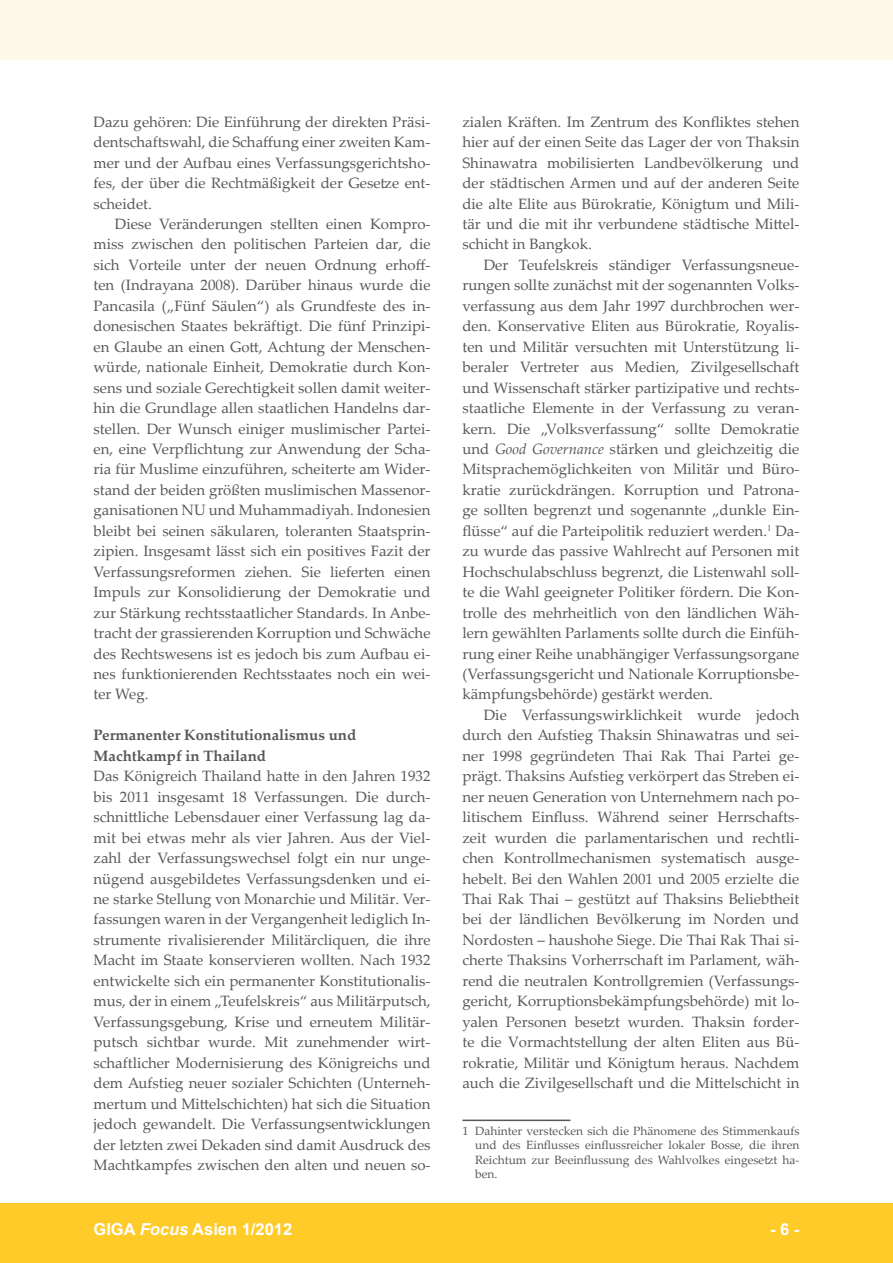
<style>
.page{position:relative;width:893px;height:1263px;background:#fff}
.page>*{position:absolute;margin:0;border:0;box-sizing:border-box;transform-origin:0 0}
.t1{font:700 16.5px "Arial";color:#fff}
.foc__text_fliesstext{font:15px/20.4px "Palatino Linotype";color:#57585a;text-align:justify}
.foc__text_1__absatz{font:15px/20.4px "Palatino Linotype";color:#57585a;text-align:justify}
.foc__text_ueberschri{font:700 15px/20.4px "Palatino Linotype";color:#57585a}
.foc__text_fussnoten{font:12px/14.4px "Palatino Linotype";color:#57585a;text-align:justify}
.s1{font-style:italic}
</style>
<div class="page">
<div style="left:0;top:1203px;width:893px;height:60px;background:#fecb29"></div>
<div style="left:0;top:0;width:893px;height:60px;background:#fef9e9"></div>
<hr style="left:462px;top:1119px;width:108px;height:2px;background:#57585a">
<p class="foc__text_fliesstext" style="left:94px;top:111px;width:338px">Dazu gehören: Die Einführung der direkten Präsi&shy;dentschaftswahl, die Schaffung einer zweiten Kam&shy;mer und der Aufbau eines Verfassungsgerichtsho&shy;fes, der über die Rechtmäßigkeit der Gesetze ent&shy;scheidet.</p>
<p class="foc__text_fliesstext" style="left:94px;top:213px;width:338px;text-indent:21px">Diese Veränderungen stellten einen Kompro&shy;miss zwischen den politischen Parteien dar, die sich Vorteile unter der neuen Ordnung erhoff&shy;ten (Indrayana 2008). Darüber hinaus wurde die Pancasila („Fünf Säulen“) als Grundfeste des in&shy;donesischen Staates bekräftigt. Die fünf Prinzipi&shy;en Glaube an einen Gott, Achtung der Menschen&shy;würde, nationale Einheit, Demokratie durch Kon&shy;sens und soziale Gerechtigkeit sollen damit weiter&shy;hin die Grundlage allen staatlichen Handelns dar&shy;stellen. Der Wunsch einiger muslimischer Partei&shy;en, eine Verpflichtung zur Anwendung der Scha&shy;ria für Muslime einzuführen, scheiterte am Wider&shy;stand der beiden größten muslimischen Massenor&shy;ganisationen NU und Muhammadiyah. Indonesien bleibt bei seinen säkularen, toleranten Staatsprin&shy;zipien. Insgesamt lässt sich ein positives Fazit der Verfassungsreformen ziehen. Sie lieferten einen Impuls zur Konsolidierung der Demokratie und zur Stärkung rechtsstaatlicher Standards. In Anbe&shy;tracht der grassierenden Korruption und Schwäche des Rechtswesens ist es jedoch bis zum Aufbau ei&shy;nes funktionierenden Rechtsstaates noch ein wei&shy;ter Weg.</p>
<p class="foc__text_ueberschri" style="left:94px;top:724px;width:264px">Permanenter Konstitutionalismus und<br>Machtkampf in Thailand</p>
<p class="foc__text_1__absatz" style="left:94px;top:765px;width:338px">Das Königreich Thailand hatte in den Jahren 1932 bis 2011 insgesamt 18 Verfassungen. Die durch&shy;schnittliche Lebensdauer einer Verfassung lag da&shy;mit bei etwas mehr als vier Jahren. Aus der Viel&shy;zahl der Verfassungswechsel folgt ein nur unge&shy;nügend ausgebildetes Verfassungsdenken und ei&shy;ne starke Stellung von Monarchie und Militär. Ver&shy;fassungen waren in der Vergangenheit lediglich In&shy;strumente rivalisierender Militärcliquen, die ihre Macht im Staate konservieren wollten. Nach 1932 entwickelte sich ein permanenter Konstitutionalis&shy;mus, der in einem „Teufelskreis“ aus Militärputsch, Verfassungsgebung, Krise und erneutem Militär&shy;putsch sichtbar wurde. Mit zunehmender wirt&shy;schaftlicher Modernisierung des Königreichs und dem Aufstieg neuer sozialer Schichten (Unterneh&shy;mertum und Mittelschichten) hat sich die Situation jedoch gewandelt. Die Verfassungsentwicklungen der letzten zwei Dekaden sind damit Ausdruck des Machtkampfes zwischen den alten und neuen so-</p>
<p class="foc__text_1__absatz" style="left:462px;top:111px;width:338px">zialen Kräften. Im Zentrum des Konfliktes stehen hier auf der einen Seite das Lager der von Thaksin Shinawatra mobilisierten Landbevölkerung und der städtischen Armen und auf der anderen Seite die alte Elite aus Bürokratie, Königtum und Mili&shy;tär und die mit ihr verbundene städtische Mittel&shy;schicht in Bangkok.</p>
<p class="foc__text_fliesstext" style="left:462px;top:254px;width:338px;text-indent:21px">Der Teufelskreis ständiger Verfassungsneue&shy;rungen sollte zunächst mit der sogenannten Volks&shy;verfassung aus dem Jahr 1997 durchbrochen wer&shy;den. Konservative Eliten aus Bürokratie, Royalis&shy;ten und Militär versuchten mit Unterstützung li&shy;beraler Vertreter aus Medien, Zivilgesellschaft und Wissenschaft stärker partizipative und rechts&shy;staatliche Elemente in der Verfassung zu veran&shy;kern. Die „Volksverfassung“ sollte Demokratie und <span class="s1">Good Governance</span> stärken und gleichzeitig die Mitsprachemöglichkeiten von Militär und Büro&shy;kratie zurückdrängen. Korruption und Patrona&shy;ge sollten begrenzt und sogenannte „dunkle Ein&shy;flüsse“ auf die Parteipolitik reduziert werden.<sup>1</sup> Da&shy;zu wurde das passive Wahlrecht auf Personen mit Hochschulabschluss begrenzt, die Listenwahl soll&shy;te die Wahl geeigneter Politiker fördern. Die Kon&shy;trolle des mehrheitlich von den ländlichen Wäh&shy;lern gewählten Parlaments sollte durch die Einfüh&shy;rung einer Reihe unabhängiger Verfassungsorgane (Verfassungsgericht und Nationale Korruptionsbe&shy;kämpfungsbehörde) gestärkt werden.</p>
<p class="foc__text_fliesstext" style="left:462px;top:704px;width:338px;text-indent:21px">Die Verfassungswirklichkeit wurde jedoch durch den Aufstieg Thaksin Shinawatras und sei&shy;ner 1998 gegründeten Thai Rak Thai Partei ge&shy;prägt. Thaksins Aufstieg verkörpert das Streben ei&shy;ner neuen Generation von Unternehmern nach po&shy;litischem Einfluss. Während seiner Herrschafts&shy;zeit wurden die parlamentarischen und rechtli&shy;chen Kontrollmechanismen systematisch ausge&shy;hebelt. Bei den Wahlen 2001 und 2005 erzielte die Thai Rak Thai – gestützt auf Thaksins Beliebtheit bei der ländlichen Bevölkerung im Norden und Nordosten – haushohe Siege. Die Thai Rak Thai si&shy;cherte Thaksins Vorherrschaft im Parlament, wäh&shy;rend die neutralen Kontrollgremien (Verfassungs&shy;gericht, Korruptionsbekämpfungsbehörde) mit lo&shy;yalen Personen besetzt wurden. Thaksin forder&shy;te die Vormachtstellung der alten Eliten aus Bü&shy;rokratie, Militär und Königtum heraus. Nachdem auch die Zivilgesellschaft und die Mittelschicht in</p>
<p class="foc__text_fussnoten" style="left:475px;top:1123px;width:326px;text-indent:-13px">1 Dahinter verstecken sich die Phänomene des Stimmenkaufs und des Einflusses einflussreicher lokaler Bosse, die ihren Reichtum zur Beeinflussung des Wahlvolkes eingesetzt ha&shy;ben.</p>
<p class="t1" style="left:94px;top:1218px;width:200px">GIGA <span class="s1">Focus</span> Asien 1/2012</p>
<p class="t1" style="left:770px;top:1218px;width:31px">- 6 -</p>
</div>
